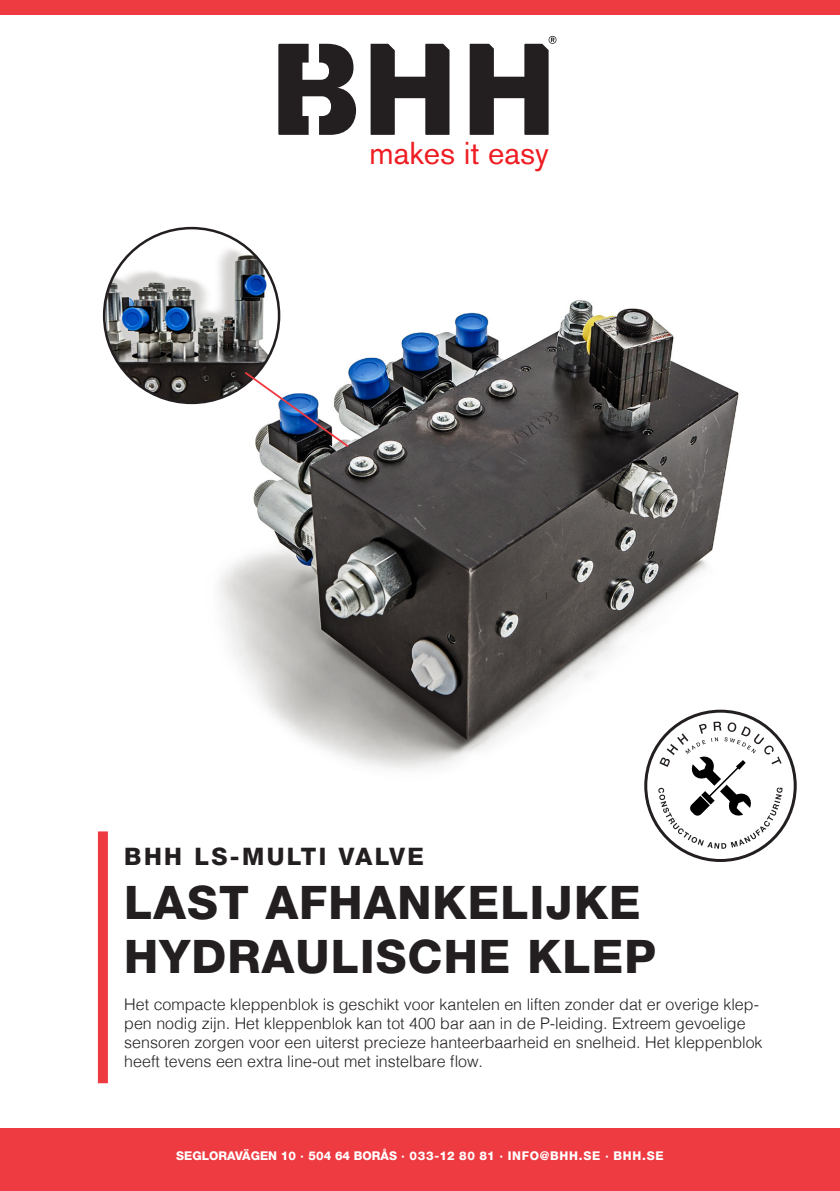
<style>
.page{position:relative;width:840px;height:1191px;background:#fff}
.page>*{position:absolute;margin:0;border:0;box-sizing:border-box;transform-origin:0 0}
.t1{font:800 46px/54px "Helvetica Neue LT Com";letter-spacing:.025em;color:#231f20}
.t2{font:31.4px "Akzidenz Grotesk BE";color:#ee1d23}
.t3{font:800 24px "Helvetica Neue LT Com";letter-spacing:.1em;color:#231f20}
.t4{font:300 16px/19.2px "Helvetica";color:#231f20}
.t5{font:800 12px "Helvetica Neue LT Com";color:#fff}
</style>
<div class="page">
<img style="left:97px;top:226px;width:700px;height:607px">
<img style="left:104px;top:228px;width:175px;height:175px;border-radius:87px">
<svg style="left:243px;top:370px;width:107px;height:79px"></svg>
<div style="left:98px;top:831px;width:10px;height:252px;background:#ee3a41"></div>
<div style="left:644px;top:709px;width:152px;height:153px;border:3px solid #231f20;border-radius:50%"></div>
<svg style="left:658px;top:721px;width:124px;height:128px"></svg>
<svg style="left:278px;top:44px;width:78px;height:91px"></svg>
<svg style="left:370px;top:44px;width:79px;height:91px"></svg>
<svg style="left:469px;top:36px;width:87px;height:99px"></svg>
<div style="left:0;top:0;width:839px;height:15px;background:#ee3a41"></div>
<div style="left:0;top:1128px;width:839px;height:63px;background:#ee3a41"></div>
<p class="t2" style="left:369px;top:134px;width:181px">makes it easy</p>
<p class="t3" style="left:124px;top:842px;width:301px">BHH LS-MULTI VALVE</p>
<p class="t1" style="left:124px;top:875px;width:533px">LAST AFHANKELIJKE<br>HYDRAULISCHE KLEP</p>
<p class="t4" style="left:124px;top:993px;width:639px">Het compacte kleppenblok is geschikt voor kantelen en liften zonder dat er overige klep&shy;pen nodig zijn. Het kleppenblok kan tot 400 bar aan in de P-leiding. Extreem gevoelige sensoren zorgen voor een uiterst precieze hanteerbaarheid en snelheid. Het kleppenblok heeft tevens een extra line-out met instelbare flow.</p>
<p class="t5" style="left:176px;top:1148px;width:488px">SEGLORAVÄGEN 10 · 504 64 BORÅS · 033-12 80 81 · INFO@BHH.SE · BHH.SE</p>
</div>
